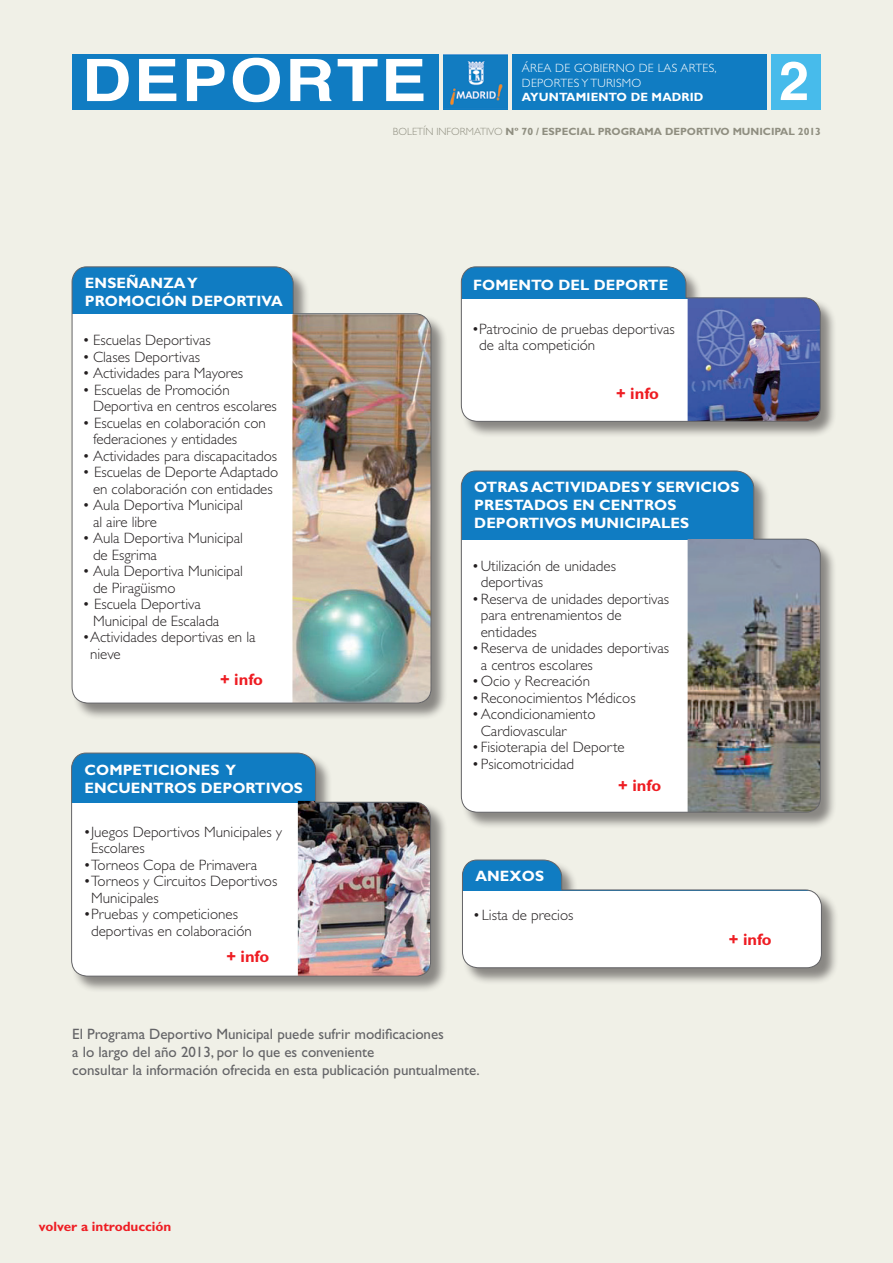
<style>
.page{position:relative;width:893px;height:1263px;background:#f0f0e7}
.page>*{position:absolute;margin:0;border:0;box-sizing:border-box;transform-origin:0 0}
.t1{font:700 58.5px "Helvetica";letter-spacing:.035em;color:#fff;scale:1.17 1}
.t2{font:700 54px "Helvetica";color:#fff}
.t3{font:700 16.5px "Gill Sans";color:#ee1d23}
.t4{font:300 15px/16.5px "Gill Sans";color:#231f20}
.t5{font:15px/18px "Gill Sans";color:#636366}
.t6{font:700 15px/18px "Gill Sans";letter-spacing:.005em;color:#fff}
.t7{font:700 13.5px "Gill Sans";color:#ee1d23}
.t8{font:300 12px/14.4px "Gill Sans";letter-spacing:.02em;color:#fff}
.t9{font:700 12px "Gill Sans";letter-spacing:.01em;color:#fff}
.t10{font:700 10.5px "Gill Sans";color:#8f8e80}
.s1{font-weight:300}
</style>
<div class="page">
<div style="left:771px;top:54px;width:50px;height:55px;background:#47bbeb"></div>
<div style="left:512px;top:54px;width:255px;height:55px;background:#107cc2"></div>
<img style="left:444px;top:54px;width:64px;height:55px">
<div style="left:72px;top:54px;width:366px;height:55px;background:#107cc2"></div>
<div style="left:72px;top:267px;width:376px;height:453px;background:#231f20;opacity:.5"></div>
<img style="left:71px;top:266px;width:361px;height:438px">
<div style="left:71px;top:753px;width:377px;height:240px;background:#231f20;opacity:.5"></div>
<img style="left:71px;top:752px;width:360px;height:225px">
<div style="left:461px;top:267px;width:377px;height:171px;background:#231f20;opacity:.5"></div>
<svg style="left:461px;top:266px;width:360px;height:156px;background:#aabcd6"></svg>
<div style="left:461px;top:471px;width:377px;height:358px;background:#231f20;opacity:.5"></div>
<svg style="left:461px;top:470px;width:360px;height:343px;background:#abbcc7"></svg>
<div style="left:462px;top:860px;width:377px;height:125px;background:#231f20;opacity:.5"></div>
<svg style="left:462px;top:859px;width:360px;height:109px"></svg>
<h1 class="t1" style="left:82px;top:33px;width:296px">DEPORTE</h1>
<p class="t8" style="left:522px;top:61px;width:196px">ÁREA DE GOBIERNO DE LAS ARTES,<br>DEPORTES Y TURISMO</p>
<h2 class="t2" style="left:779px;top:37px;width:32px">2</h2>
<p class="t10" style="left:393px;top:125px;width:430px"><span class="s1">BOLETÍN INFORMATIVO</span> Nº 70 / ESPECIAL PROGRAMA DEPORTIVO MUNICIPAL 2013</p>
<p class="t9" style="left:522px;top:90px;width:183px">AYUNTAMIENTO DE MADRID</p>
<p class="t6" style="left:85px;top:273px;width:200px">ENSEÑANZA Y<br>PROMOCIÓN DEPORTIVA</p>
<p class="t4" style="left:83px;top:332px;width:130px">• Escuelas Deportivas</p>
<p class="t4" style="left:83px;top:348px;width:119px">• Clases Deportivas</p>
<p class="t4" style="left:83px;top:365px;width:162px">• Actividades para Mayores</p>
<p class="t4" style="left:93px;top:381px;width:185px;text-indent:-10px">• Escuelas de Promoción<br>Deportiva en centros escolares</p>
<p class="t4" style="left:93px;top:414px;width:174px;text-indent:-10px">• Escuelas en colaboración con federaciones y entidades</p>
<p class="t4" style="left:83px;top:447px;width:196px">• Actividades para discapacitados</p>
<p class="t4" style="left:83px;top:464px;width:197px;text-align:center">• Escuelas de Deporte Adaptado en colaboración con entidades</p>
<p class="t4" style="left:93px;top:497px;width:152px;text-indent:-10px">• Aula Deportiva Municipal al aire libre</p>
<p class="t4" style="left:93px;top:530px;width:152px;text-indent:-10px">• Aula Deportiva Municipal de Esgrima</p>
<p class="t4" style="left:93px;top:563px;width:152px;text-indent:-10px">• Aula Deportiva Municipal de Piragüismo</p>
<p class="t4" style="left:93px;top:596px;width:128px;text-indent:-11px">• Escuela Deportiva<br>Municipal de Escalada</p>
<p class="t4" style="left:90px;top:629px;width:167px;text-indent:-8px">• Actividades deportivas en la nieve</p>
<p class="t3" style="left:220px;top:669px;width:44px">+ info</p>
<p class="t6" style="left:85px;top:760px;width:220px">COMPETICIONES Y<br>ENCUENTROS DEPORTIVOS</p>
<p class="t4" style="left:91px;top:823px;width:193px;text-indent:-8px">• Juegos Deportivos Municipales y<br>Escolares</p>
<p class="t4" style="left:84px;top:856px;width:175px">• Torneos Copa de Primavera</p>
<p class="t4" style="left:91px;top:873px;width:188px;text-indent:-8px">• Torneos y Circuitos Deportivos<br>Municipales</p>
<p class="t4" style="left:91px;top:906px;width:162px;text-indent:-8px">• Pruebas y competiciones deportivas en colaboración</p>
<p class="t3" style="left:226px;top:946px;width:44px">+ info</p>
<p class="t6" style="left:473px;top:275px;width:197px">FOMENTO DEL DEPORTE</p>
<p class="t4" style="left:479px;top:320px;width:197px;text-indent:-8px">• Patrocinio de pruebas deportivas de alta competición</p>
<p class="t3" style="left:616px;top:384px;width:44px">+ info</p>
<p class="t6" style="left:474px;top:477px;width:267px">OTRAS ACTIVIDADES Y SERVICIOS<br>PRESTADOS EN CENTROS<br>DEPORTIVOS MUNICIPALES</p>
<p class="t4" style="left:481px;top:557px;width:137px;text-indent:-9px">• Utilización de unidades deportivas</p>
<p class="t4" style="left:481px;top:590px;width:190px;text-indent:-9px">• Reserva de unidades deportivas para entrenamientos de entidades</p>
<p class="t4" style="left:481px;top:640px;width:190px;text-indent:-9px">• Reserva de unidades deportivas a centros escolares</p>
<p class="t4" style="left:472px;top:673px;width:120px">• Ocio y Recreación</p>
<p class="t4" style="left:472px;top:689px;width:165px">• Reconocimientos Médicos</p>
<p class="t4" style="left:481px;top:706px;width:116px;text-indent:-9px">• Acondicionamiento<br>Cardiovascular</p>
<p class="t4" style="left:472px;top:739px;width:154px">• Fisioterapia del Deporte</p>
<p class="t4" style="left:472px;top:755px;width:104px">• Psicomotricidad</p>
<p class="t6" style="left:475px;top:866px;width:70px">ANEXOS</p>
<p class="t4" style="left:473px;top:907px;width:102px">• Lista de precios</p>
<p class="t3" style="left:618px;top:775px;width:44px">+ info</p>
<p class="t3" style="left:729px;top:930px;width:44px">+ info</p>
<p class="t5" style="left:72px;top:1025px;width:409px">El Programa Deportivo Municipal puede sufrir modificaciones<br>a lo largo del año 2013, por lo que es conveniente<br>consultar la información ofrecida en esta publicación puntualmente.</p>
<p class="t7" style="left:39px;top:1219px;width:134px">volver a introducción</p>
</div>
